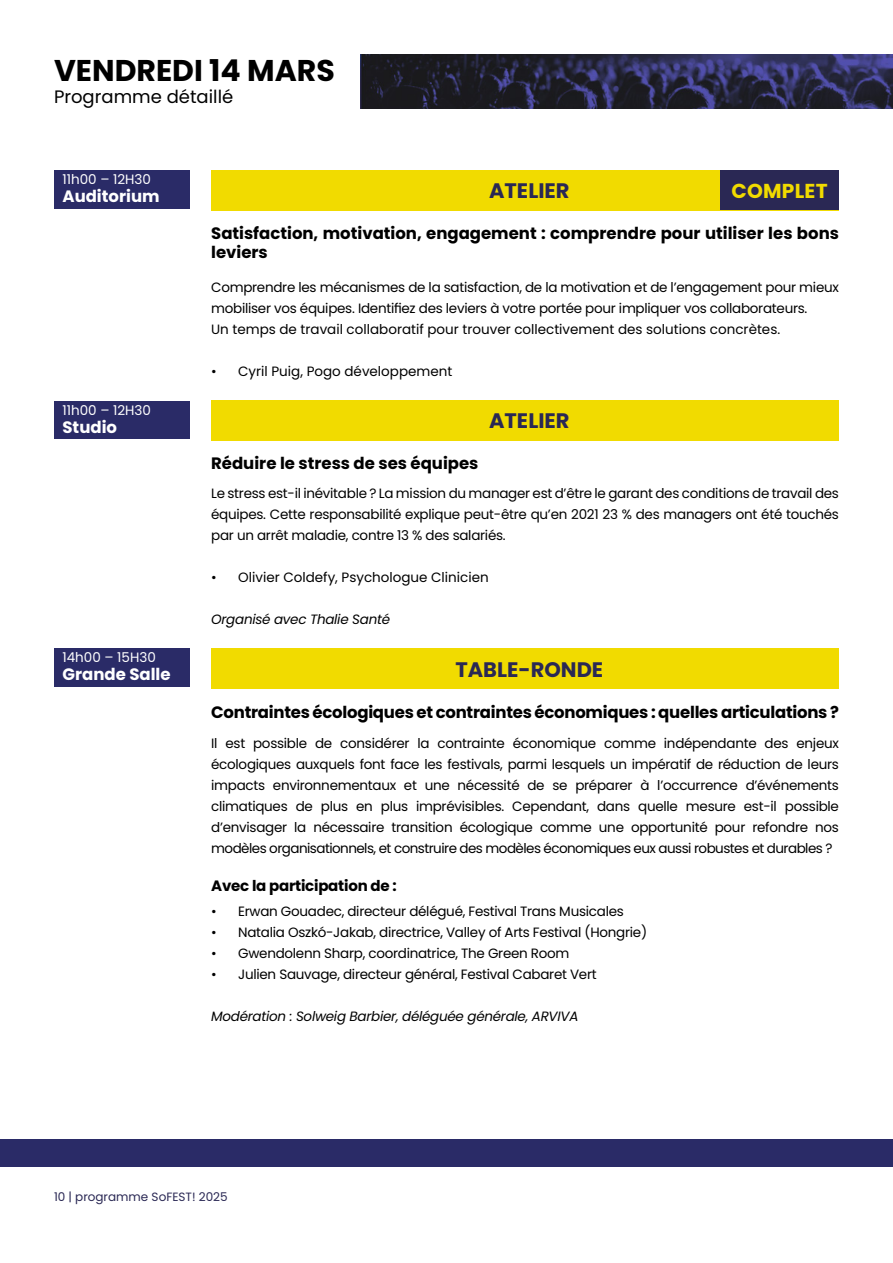
<style>
.page{position:relative;width:893px;height:1263px;background:#fff}
.page>*{position:absolute;margin:0;border:0;box-sizing:border-box;transform-origin:0 0}
.t1{font:700 30px "Poppins";color:#000}
.t2{font:700 21px "Poppins";color:#2a2854}
.t3{font:700 20.1px "Poppins";letter-spacing:.01em;color:#f1db00}
.t4{font:18px "Poppins";color:#000}
.t5{font:700 16.5px/19.5px "Poppins";color:#000}
.t6{font:700 16.5px "Poppins";color:#fff}
.t7{font:700 15px "Poppins";letter-spacing:-.015em;color:#000}
.t8{font:13.5px/21px "Poppins";letter-spacing:-.02em;color:#000;text-align:justify}
.t9{font:italic 13.5px "Poppins";letter-spacing:-.02em;color:#000}
.t10{font:13.5px "Poppins";color:#000}
.t11{font:13.5px "Poppins";color:#fff}
.t12{font:12px "Poppins";color:#2a2854}
</style>
<div class="page">
<div style="left:211px;top:171px;width:628px;height:40px;background:#f1db00"></div>
<div style="left:211px;top:401px;width:628px;height:40px;background:#f1db00"></div>
<div style="left:211px;top:649px;width:628px;height:40px;background:#f1db00"></div>
<div style="left:0;top:1140px;width:893px;height:27px;background:#2a2b67"></div>
<div style="left:54px;top:170px;width:136px;height:19px;background:#2a2b67"></div>
<div style="left:54px;top:185px;width:136px;height:23px;background:#2a2b67"></div>
<img style="left:360px;top:54px;width:533px;height:54px">
<div style="left:720px;top:171px;width:119px;height:39px;background:#2a2854"></div>
<div style="left:54px;top:401px;width:136px;height:19px;background:#2a2b67"></div>
<div style="left:54px;top:416px;width:136px;height:23px;background:#2a2b67"></div>
<div style="left:54px;top:648px;width:136px;height:19px;background:#2a2b67"></div>
<div style="left:54px;top:663px;width:136px;height:23px;background:#2a2b67"></div>
<h1 class="t1" style="left:54px;top:53px;width:282px">VENDREDI 14 MARS</h1>
<h3 class="t4" style="left:54px;top:87px;width:181px">Programme détaillé</h3>
<p class="t11" style="left:63px;top:172px;width:90px">11h00 – 12H30</p>
<p class="t6" style="left:63px;top:187px;width:99px">Auditorium</p>
<p class="t11" style="left:63px;top:403px;width:90px">11h00 – 12H30</p>
<p class="t6" style="left:63px;top:418px;width:56px">Studio</p>
<p class="t11" style="left:63px;top:650px;width:95px">14h00 – 15H30</p>
<p class="t6" style="left:63px;top:665px;width:110px">Grande Salle</p>
<h2 class="t2" style="left:489px;top:179px;width:82px">ATELIER</h2>
<p class="t5" style="left:211px;top:223px;width:629px">Satisfaction, motivation, engagement : comprendre pour utiliser les bons leviers</p>
<p class="t8" style="left:211px;top:277px;width:629px;text-align:left">Comprendre les mécanismes de la satisfaction, de la motivation et de l’engagement pour mieux mobiliser vos équipes. Identifiez des leviers à votre portée pour impliquer vos collaborateurs.<br>Un temps de travail collaboratif pour trouver collectivement des solutions concrètes.</p>
<p class="t10" style="left:211px;top:364px;width:243px">• Cyril Puig, Pogo développement</p>
<h2 class="t2" style="left:489px;top:409px;width:82px">ATELIER</h2>
<p class="t5" style="left:211px;top:453px;width:269px">Réduire le stress de ses équipes</p>
<p class="t8" style="left:211px;top:483px;width:629px">Le stress est-il inévitable ? La mission du manager est d’être le garant des conditions de travail des équipes. Cette responsabilité explique peut-être qu’en 2021 23 % des managers ont été touchés par un arrêt maladie, contre 13 % des salariés.</p>
<p class="t10" style="left:211px;top:570px;width:279px">• Olivier Coldefy, Psychologue Clinicien</p>
<p class="t9" style="left:211px;top:612px;width:180px">Organisé avec Thalie Santé</p>
<h2 class="t2" style="left:455px;top:657px;width:149px">TABLE-RONDE</h2>
<p class="t5" style="left:211px;top:703px;width:629px">Contraintes écologiques et contraintes économiques : quelles articulations ?</p>
<p class="t8" style="left:211px;top:733px;width:629px">Il est possible de considérer la contrainte économique comme indépendante des enjeux écologiques auxquels font face les festivals, parmi lesquels un impératif de réduction de leurs impacts environnementaux et une nécessité de se préparer à l’occurrence d’événements climatiques de plus en plus imprévisibles. Cependant, dans quelle mesure est-il possible d’envisager la nécessaire transition écologique comme une opportunité pour refondre nos modèles organisationnels, et construire des modèles économiques eux aussi robustes et durables ?</p>
<p class="t7" style="left:211px;top:877px;width:187px">Avec la participation de :</p>
<p class="t8" style="left:211px;top:901px;width:414px">• Erwan Gouadec, directeur délégué, Festival Trans Musicales</p>
<p class="t8" style="left:211px;top:922px;width:437px">• Natalia Oszkó-Jakab, directrice, Valley of Arts Festival (Hongrie)</p>
<p class="t8" style="left:211px;top:943px;width:360px">• Gwendolenn Sharp, coordinatrice, The Green Room</p>
<p class="t8" style="left:211px;top:964px;width:387px">• Julien Sauvage, directeur général, Festival Cabaret Vert</p>
<p class="t9" style="left:211px;top:1009px;width:369px">Modération : Solweig Barbier, déléguée générale, ARVIVA</p>
<h3 class="t3" style="left:732px;top:179px;width:98px">COMPLET</h3>
<p class="t12" style="left:54px;top:1189px;width:175px">10 | programme SoFEST! 2025</p>
</div>
